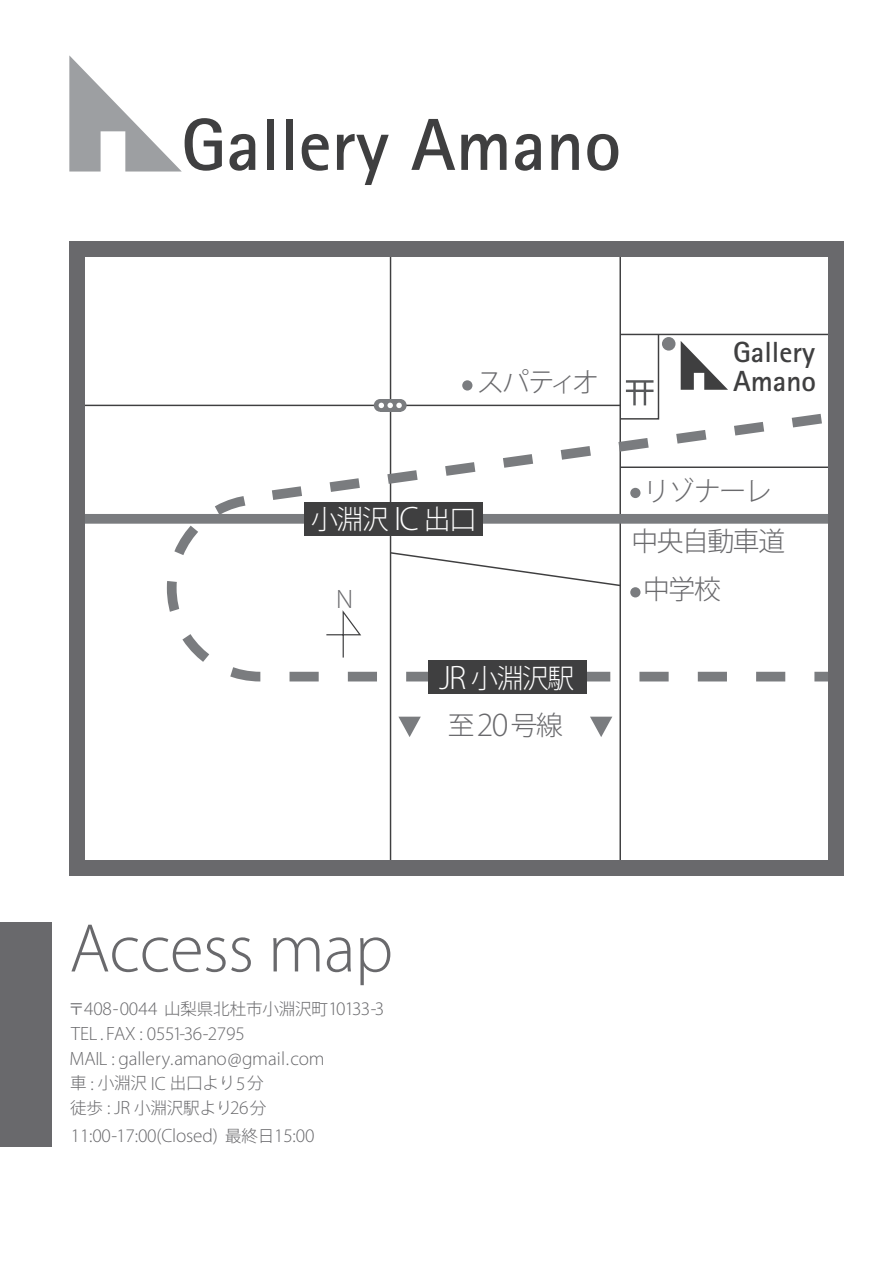
<style>
.page{position:relative;width:893px;height:1263px;background:#fff}
.page>*{position:absolute;margin:0;border:0;box-sizing:border-box;transform-origin:0 0}
.t1{font:300 69.3px "Myriad Pro";letter-spacing:-.01em;color:#69696c}
.t2{font:700 29.1px/29.1px "Rotis Sans Serif";color:#3f3f40}
.t3{font:300 26.7px "Koz Go Std";letter-spacing:-.05em;color:#69696c}
.t4{font:300 26.7px "Koz Go Std";letter-spacing:-.05em;color:#fff}
.t5{font:300 26.7px "Myriad Pro";color:#69696c}
.t6{font:300 19.35px/24.9px "Myriad Pro";letter-spacing:-.01em;color:#69696c}
.t7{font:300 16.5px/24.8px "Koz Go Std";letter-spacing:-.01em;color:#69696c}
.s1{font-family:"Myriad Pro";font-size:34.05px}
.s2{font-family:"Koz Go Std";font-size:16.5px}
.s3{font-family:"Myriad Pro";font-size:19.35px}
</style>
<div class="page">
<svg style="left:398px;top:717px;width:23px;height:20px"></svg>
<svg style="left:590px;top:717px;width:22px;height:20px"></svg>
<div style="left:662px;top:337px;width:13px;height:14px;background:#7a7c7f;border-radius:50%"></div>
<hr style="left:390px;top:249px;width:1px;height:611px;background:#3f3f40">
<hr style="left:619px;top:249px;width:2px;height:611px;background:#3f3f40">
<svg style="left:162px;top:404px;width:666px;height:282px"></svg>
<div style="left:76px;top:514px;width:768px;height:10px;background:#7a7c7f"></div>
<hr style="left:78px;top:405px;width:542px;height:1px;background:#3f3f40">
<hr style="left:620px;top:334px;width:224px;height:1px;background:#3f3f40">
<hr style="left:620px;top:466px;width:224px;height:2px;background:#3f3f40">
<div style="left:428px;top:661px;width:158px;height:33px;background:#3f3f40"></div>
<div style="left:304px;top:502px;width:179px;height:33px;background:#3f3f40"></div>
<div style="left:462px;top:380px;width:10px;height:11px;background:#7a7c7f;border-radius:50%"></div>
<div style="left:630px;top:488px;width:10px;height:10px;background:#7a7c7f;border-radius:50%"></div>
<div style="left:630px;top:587px;width:10px;height:10px;background:#7a7c7f;border-radius:50%"></div>
<svg style="left:681px;top:341px;width:47px;height:49px"></svg>
<div style="left:380px;top:399px;width:20px;height:13px;background:#7a7c7f"></div>
<div style="left:374px;top:399px;width:12px;height:13px;background:#7a7c7f;border-radius:50%"></div>
<div style="left:394px;top:399px;width:13px;height:13px;background:#7a7c7f;border-radius:50%"></div>
<svg style="left:379px;top:403px;width:23px;height:5px"></svg>
<svg style="left:619px;top:333px;width:41px;height:87px"></svg>
<svg style="left:389px;top:551px;width:233px;height:36px"></svg>
<svg style="left:229px;top:134px;width:26px;height:37px"></svg>
<div style="left:267px;top:119px;width:6px;height:51px;background:#3f3f40"></div>
<div style="left:286px;top:119px;width:6px;height:51px;background:#3f3f40"></div>
<svg style="left:302px;top:134px;width:27px;height:37px"></svg>
<svg style="left:337px;top:134px;width:52px;height:51px"></svg>
<svg style="left:411px;top:119px;width:44px;height:51px"></svg>
<svg style="left:461px;top:134px;width:45px;height:36px"></svg>
<svg style="left:515px;top:134px;width:26px;height:37px"></svg>
<svg style="left:551px;top:134px;width:28px;height:36px"></svg>
<svg style="left:587px;top:134px;width:31px;height:37px"></svg>
<svg style="left:69px;top:55px;width:153px;height:117px"></svg>
<div style="left:69px;top:242px;width:775px;height:15px;background:#69696c"></div>
<div style="left:69px;top:242px;width:16px;height:634px;background:#69696c"></div>
<div style="left:828px;top:242px;width:16px;height:634px;background:#69696c"></div>
<div style="left:69px;top:860px;width:775px;height:16px;background:#69696c"></div>
<div style="left:0;top:922px;width:51px;height:225px;background:#69696c"></div>
<h3 class="t3" style="left:477px;top:365px;width:123px">スパティオ</h3>
<h3 class="t4" style="left:311px;top:502px;width:166px">小淵沢 <span class="s1">IC</span> 出口</h3>
<h3 class="t5" style="left:336px;top:584px;width:19px">N</h3>
<h3 class="t4" style="left:439px;top:661px;width:137px"><span class="s1">JR</span> 小淵沢駅</h3>
<h3 class="t3" style="left:448px;top:708px;width:117px">至<span class="s1">20</span>号線</h3>
<h2 class="t2" style="left:733px;top:337px;width:85px">Gallery<br>Amano</h2>
<h3 class="t3" style="left:643px;top:474px;width:130px">リゾナーレ</h3>
<h3 class="t3" style="left:631px;top:524px;width:155px">中央自動車道</h3>
<h3 class="t3" style="left:643px;top:572px;width:79px">中学校</h3>
<h1 class="t1" style="left:69px;top:910px;width:325px">Access map</h1>
<p class="t6" style="left:68px;top:997px;width:318px"><span class="s2">〒</span>408-0044 <span class="s2">山梨県北杜市小淵沢町</span>10133-3<br>TEL . FAX : 0551-36-2795<br>MAIL : gallery.amano@gmail.com</p>
<p class="t7" style="left:70px;top:1071px;width:198px">車 <span class="s3">:</span> 小淵沢 <span class="s3">IC</span> 出口より<span class="s3">5</span>分徒歩 <span class="s3">: JR</span> 小淵沢駅より<span class="s3">26</span>分</p>
<p class="t6" style="left:71px;top:1123px;width:245px">11:00-17:00(Closed) <span class="s2">最終日</span>15:00</p>
</div>
